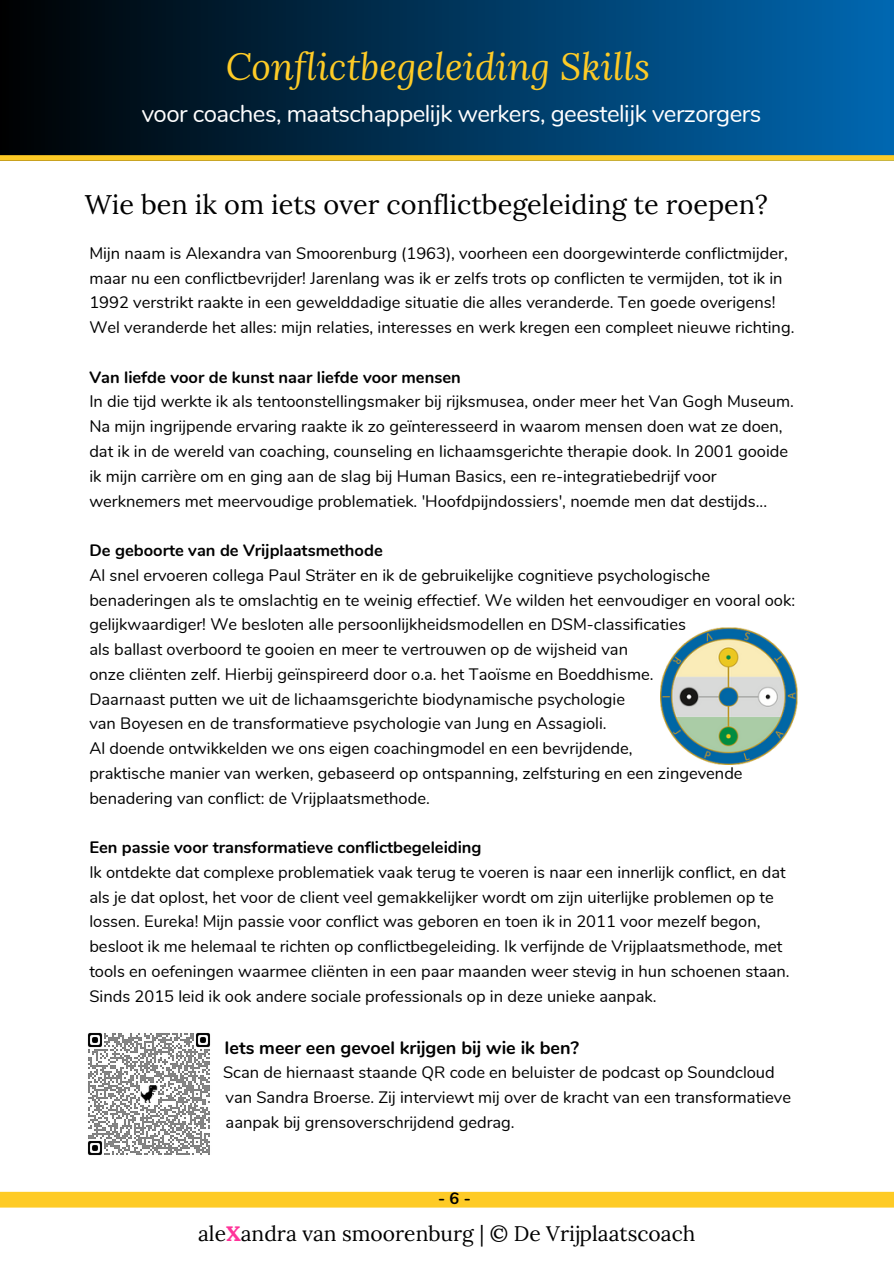
<style>
.page{position:relative;width:894px;height:1264px;background:#fff}
.page>*{position:absolute;margin:0;border:0;box-sizing:border-box;transform-origin:0 0}
.t1{font:italic 37.35px "Lora";color:#fecb26}
.t2{font:27px "Lora";color:#000}
.t3{font:24px "Nunito";letter-spacing:-.02em;color:#fff}
.t4{font:21px "Lora";color:#010101}
.t5{font:18px "Nunito";color:#fff}
.t6{font:700 18px "Nunito";color:#000}
.t7{font:16.5px/24.8px "Nunito";color:#000}
.t8{font:700 16.5px "Nunito";color:#000}
.t9{font:700 16.35px "Nunito";color:#000}
.s1{font-weight:700;color:#f39}
</style>
<div class="page">
<div style="left:0;top:1191px;width:893px;height:16px;background:#fecb26"></div>
<img style="left:660px;top:627px;width:137px;height:137px">
<div style="left:0;top:0;width:893px;height:161px;background:linear-gradient(to right,#000001,#0068b1)"></div>
<div style="left:0;top:155px;width:893px;height:6px;background:#fecb26"></div>
<img style="left:87px;top:1032px;width:124px;height:124px">
<p class="t1" style="left:226px;top:41px;width:425px">Conflictbegeleiding Skills</p>
<p class="t3" style="left:142px;top:97px;width:621px">voor coaches, maatschappelijk werkers, geestelijk verzorgers</p>
<p class="t5" style="left:371px;top:108px;width:419px">voor coaches, geestelijk verzorgers en hulpverleners</p>
<h5 class="t2" style="left:85px;top:187px;width:684px">Wie ben ik om iets over conflictbegeleiding te roepen?</h5>
<h1 class="t7" style="left:89px;top:241px;width:706px">Mijn naam is Alexandra van Smoorenburg (1963), voorheen een doorgewinterde conflictmijder, maar nu een conflictbevrijder! Jarenlang was ik er zelfs trots op conflicten te vermijden, tot ik in 1992 verstrikt raakte in een gewelddadige situatie die alles veranderde. Ten goede overigens!<br>Wel veranderde het alles: mijn relaties, interesses en werk kregen een compleet nieuwe richting.</h1>
<h3 class="t8" style="left:89px;top:366px;width:373px">Van liefde voor de kunst naar liefde voor mensen</h3>
<p class="t7" style="left:89px;top:389px;width:705px">In die tijd werkte ik als tentoonstellingsmaker bij rijksmusea, onder meer het Van Gogh Museum.<br>Na mijn ingrijpende ervaring raakte ik zo geïnteresseerd in waarom mensen doen wat ze doen, dat ik in de wereld van coaching, counseling en lichaamsgerichte therapie dook. In 2001 gooide ik mijn carrière om en ging aan de slag bij Human Basics, een re-integratiebedrijf voor werknemers met meervoudige problematiek. 'Hoofdpijndossiers', noemde men dat destijds...</p>
<h2 class="t8" style="left:89px;top:539px;width:295px">De geboorte van de Vrijplaatsmethode</h2>
<p class="t7" style="left:89px;top:563px;width:707px">Al snel ervoeren collega Paul Sträter en ik de gebruikelijke cognitieve psychologische benaderingen als te omslachtig en te weinig effectief. We wilden het eenvoudiger en vooral ook: gelijkwaardiger! We besloten alle persoonlijkheidsmodellen en DSM-classificaties</p>
<p class="t7" style="left:89px;top:637px;width:540px">als ballast overboord te gooien en meer te vertrouwen op de wijsheid van</p>
<p class="t7" style="left:89px;top:662px;width:565px">onze cliënten zelf. Hierbij geïnspireerd door o.a. het Taoïsme en Boeddhisme.</p>
<p class="t7" style="left:89px;top:686px;width:537px">Daarnaast putten we uit de lichaamsgerichte biodynamische psychologie</p>
<p class="t7" style="left:89px;top:711px;width:518px">van Boyesen en de transformatieve psychologie van Jung en Assagioli.</p>
<p class="t7" style="left:89px;top:736px;width:544px">Al doende ontwikkelden we ons eigen coachingmodel en een bevrijdende,</p>
<p class="t7" style="left:89px;top:761px;width:654px">praktische manier van werken, gebaseerd op ontspanning, zelfsturing en een zingevende benadering van conflict: de Vrijplaatsmethode.</p>
<p class="t8" style="left:89px;top:836px;width:393px">Een passie voor transformatieve conflictbegeleiding</p>
<p class="t7" style="left:89px;top:860px;width:701px">Ik ontdekte dat complexe problematiek vaak terug te voeren is naar een innerlijk conflict, en dat als je dat oplost, het voor de client veel gemakkelijker wordt om zijn uiterlijke problemen op te lossen. Eureka! Mijn passie voor conflict was geboren en toen ik in 2011 voor mezelf begon, besloot ik me helemaal te richten op conflictbegeleiding. Ik verfijnde de Vrijplaatsmethode, met tools en oefeningen waarmee cliënten in een paar maanden weer stevig in hun schoenen staan.<br>Sinds 2015 leid ik ook andere sociale professionals op in deze unieke aanpak.</p>
<p class="t6" style="left:224px;top:1035px;width:356px">Iets meer een gevoel krijgen bij wie ik ben?</p>
<p class="t7" style="left:223px;top:1060px;width:553px">Scan de hiernaast staande QR code en beluister de podcast op Soundcloud</p>
<p class="t7" style="left:225px;top:1085px;width:566px">van Sandra Broerse. Zij interviewt mij over de kracht van een transformatieve</p>
<p class="t7" style="left:225px;top:1109px;width:290px">aanpak bij grensoverschrijdend gedrag.</p>
<p class="t9" style="left:438px;top:1187px;width:34px">-6-</p>
<h4 class="t4" style="left:198px;top:1220px;width:498px">ale<span class="s1">X</span>andra van smoorenburg | © De Vrijplaatscoach</h4>
</div>
